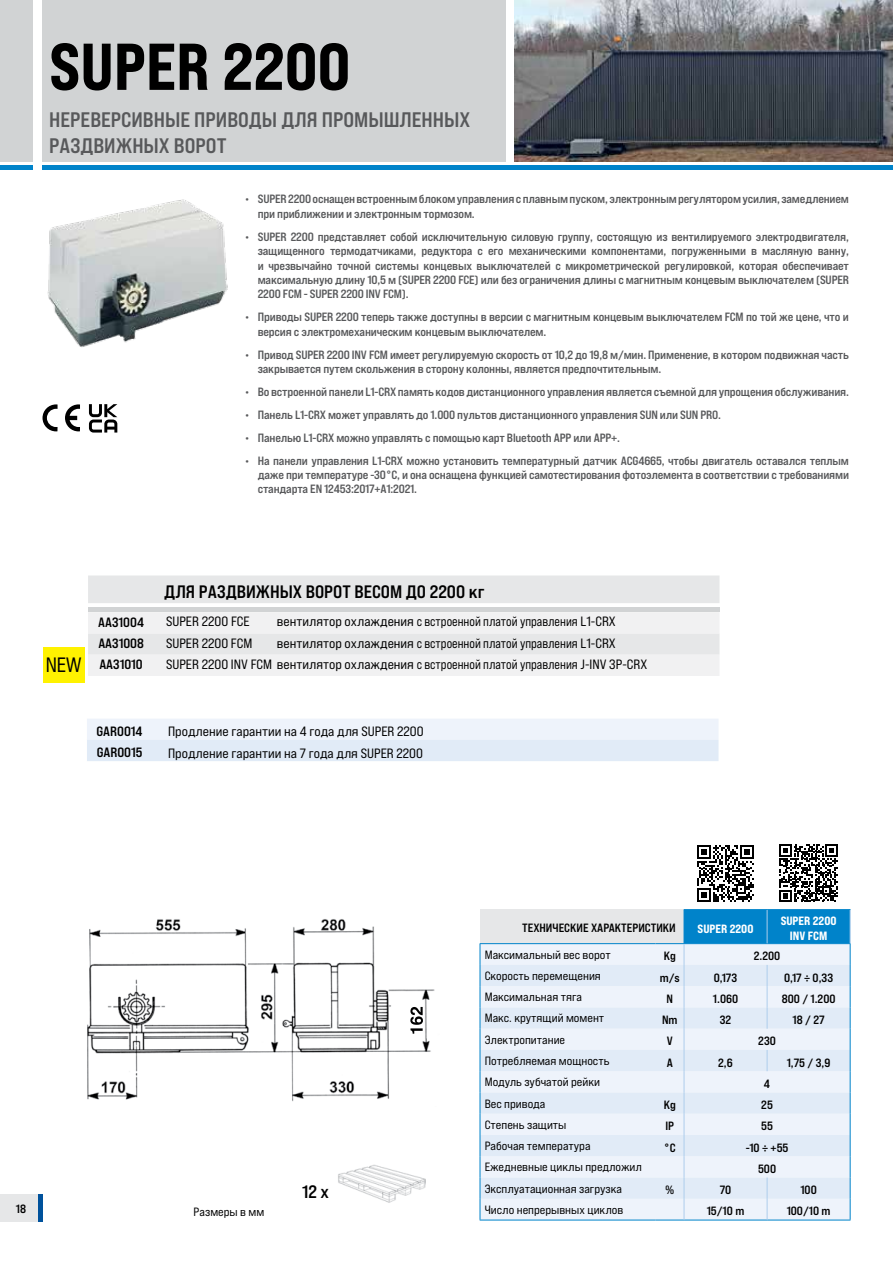
<style>
.page{position:relative;width:893px;height:1263px;background:#fff}
.page>*{position:absolute;margin:0;border:0;box-sizing:border-box;transform-origin:0 0}
.t1{font:66px "Bebas Neue Pro Exp Eb";color:#000}
.t2{font:21px/25.5px "Bebas Neue Pro Exp Bd";color:#58595b}
.t3{font:condensed 19.35px "Swiss 721 BT";color:#000}
.t4{font:18px "Bebas Neue Pro Exp Bd";color:#000}
.t5{font:13.5px/21.3px "Bebas Neue Pro Exp Rg";color:#000}
.t6{font:13.5px/21.3px "Bebas Neue Pro Exp Bd";color:#000;text-align:justify}
.t7{font:12px/14.4px "Bebas Neue Pro Exp Bd";letter-spacing:-.015em;color:#58595b}
.t8{font:12px/21.3px "Bebas Neue Pro Exp Rg";color:#000}
.t9{font:12px/21.3px "Bebas Neue Pro Exp Bd";color:#000;text-align:center}
.t10{font:12px/14.4px "Bebas Neue Pro Exp Eb";color:#fff;text-align:center}
</style>
<div class="page">
<svg style="left:697px;top:845px;width:57px;height:56px"></svg>
<svg style="left:780px;top:844px;width:57px;height:58px"></svg>
<svg style="left:88px;top:575px;width:631px;height:33px;fill:#e6e7e8"></svg>
<hr style="left:88px;top:608px;width:631px;height:4px;background:#d1d3d4">
<svg style="left:88px;top:612px;width:631px;height:64px"></svg>
<div style="left:0;top:1194px;width:38px;height:28px;background:#e6e7e8"></div>
<div style="left:38px;top:1194px;width:5px;height:28px;background:#00529c"></div>
<img style="left:47px;top:199px;width:181px;height:148px">
<div style="left:43px;top:0;width:463px;height:161px;background:#d1d3d4"></div>
<img style="left:514px;top:0;width:379px;height:161px">
<div style="left:0;top:0;width:33px;height:161px;background:#d1d3d4"></div>
<hr style="left:43px;top:166px;width:850px;height:4px;background:#0083ca">
<hr style="left:0;top:166px;width:33px;height:4px;background:#0083ca">
<div style="left:480px;top:910px;width:204px;height:34px;background:#e6e7e8"></div>
<div style="left:481px;top:944px;width:175px;height:276px;background:#eef3fb"></div>
<svg style="left:481px;top:965px;width:175px;height:234px;background:#e7eef8"></svg>
<hr style="left:480px;top:943px;width:176px;height:1px;background:#0083ca">
<svg style="left:480px;top:944px;width:1px;height:276px"></svg>
<hr style="left:480px;top:1220px;width:176px;height:1px;background:#0083ca">
<hr style="left:684px;top:909px;width:83px;height:1px;background:#0083ca">
<hr style="left:767px;top:909px;width:83px;height:1px;background:#0083ca">
<svg style="left:656px;top:910px;width:195px;height:311px;background:#d1e4f4"></svg>
<img style="left:87px;top:919px;width:348px;height:183px">
<img style="left:410px;top:1007px;width:13px;height:27px">
<svg style="left:87px;top:719px;width:631px;height:42px;background:#e7eef8"></svg>
<img style="left:338px;top:1164px;width:87px;height:39px">
<svg style="left:43px;top:404px;width:15px;height:27px"></svg>
<svg style="left:65px;top:404px;width:15px;height:27px"></svg>
<svg style="left:89px;top:404px;width:28px;height:29px"></svg>
<div style="left:43px;top:647px;width:41px;height:36px;background:#fff200"></div>
<h1 class="t1" style="left:49px;top:26px;width:303px">SUPER 2200</h1>
<h2 class="t2" style="left:49px;top:107px;width:422px">НЕРЕВЕРСИВНЫЕ ПРИВОДЫ ДЛЯ ПРОМЫШЛЕННЫХ<br>РАЗДВИЖНЫХ ВОРОТ</h2>
<p class="t7" style="left:258px;top:192px;width:593px;text-indent:-13px">• SUPER 2200 оснащен встроенным блоком управления с плавным пуском, электронным регулятором усилия, замедлением при приближении и электронным тормозом.</p>
<p class="t7" style="left:258px;top:229px;width:593px;text-align:justify;text-indent:-13px">• SUPER 2200 представляет собой исключительную силовую группу, состоящую из вентилируемого электродвигателя, защищенного термодатчиками, редуктора с его механическими компонентами, погруженными в масляную ванну, и чрезвычайно точной системы концевых выключателей с микрометрической регулировкой, которая обеспечивает максимальную длину 10,5 м (SUPER 2200 FCE) или без ограничения длины с магнитным концевым выключателем (SUPER 2200 FCM - SUPER 2200 INV FCM).</p>
<p class="t7" style="left:258px;top:310px;width:593px;text-indent:-13px">• Приводы SUPER 2200 теперь также доступны в версии с магнитным концевым выключателем FCM по той же цене, что и версия с электромеханическим концевым выключателем.</p>
<p class="t7" style="left:258px;top:347px;width:593px;text-indent:-13px">• Привод SUPER 2200 INV FCM имеет регулируемую скорость от 10,2 до 19,8 м/мин. Применение, в котором подвижная часть закрывается путем скольжения в сторону колонны, является предпочтительным.</p>
<p class="t7" style="left:245px;top:384px;width:606px">• Во встроенной панели L1-CRX память кодов дистанционного управления является съемной для упрощения обслуживания.</p>
<p class="t7" style="left:245px;top:407px;width:477px">• Панель L1-CRX может управлять до 1.000 пультов дистанционного управления SUN или SUN PRO.</p>
<p class="t7" style="left:245px;top:430px;width:376px">• Панелью L1-CRX можно управлять с помощью карт Bluetooth APP или APP+.</p>
<p class="t7" style="left:258px;top:453px;width:593px;text-align:justify;text-indent:-13px">• На панели управления L1-CRX можно установить температурный датчик ACG4665, чтобы двигатель оставался теплым даже при температуре -30°C, и она оснащена функцией самотестирования фотоэлемента в соответствии с требованиями стандарта EN 12453:2017+A1:2021.</p>
<h3 class="t3" style="left:46px;top:653px;width:37px">NEW</h3>
<p class="t6" style="left:98px;top:611px;width:47px">AA31004<br>AA31008<br>AA31010</p>
<h3 class="t4" style="left:164px;top:580px;width:322px">ДЛЯ РАЗДВИЖНЫХ ВОРОТ ВЕСОМ ДО 2200 кг</h3>
<p class="t5" style="left:166px;top:611px;width:85px">SUPER 2200 FCE</p>
<p class="t5" style="left:277px;top:611px;width:340px">вентилятор охлаждения с встроенной платой управления L1-CRX</p>
<p class="t5" style="left:166px;top:632px;width:88px">SUPER 2200 FCM</p>
<p class="t5" style="left:166px;top:632px;width:483px;text-indent:111px">вентилятор охлаждения с встроенной платой управления L1-CRX<br>SUPER 2200 INV FCM вентилятор охлаждения с встроенной платой управления J-INV 3P-CRX</p>
<p class="t6" style="left:97px;top:720px;width:48px">GAR0014<br>GAR0015</p>
<p class="t5" style="left:168px;top:721px;width:257px">Продление гарантии на 4 года для SUPER 2200<br>Продление гарантии на 7 года для SUPER 2200</p>
<p class="t9" style="left:16px;top:1198px;width:12px">18</p>
<p class="t8" style="left:194px;top:1201px;width:72px">Размеры в мм</p>
<h3 class="t4" style="left:302px;top:1180px;width:28px">12 x</h3>
<p class="t9" style="left:522px;top:917px;width:155px">ТЕХНИЧЕСКИЕ ХАРАКТЕРИСТИКИ</p>
<p class="t10" style="left:698px;top:921px;width:57px">SUPER 2200</p>
<p class="t10" style="left:781px;top:914px;width:57px">SUPER 2200<br>INV FCM</p>
<p class="t8" style="left:485px;top:943px;width:159px">Максимальный вес ворот<br>Скорость перемещения<br>Максимальная тяга<br>Макс. крутящий момент<br>Электропитание<br>Потребляемая мощность<br>Модуль зубчатой рейки<br>Вес привода<br>Степень защиты<br>Рабочая температура<br>Ежедневные циклы предложил<br>Эксплуатационная загрузка<br>Число непрерывных циклов</p>
<p class="t9" style="left:664px;top:945px;width:14px">Kg</p>
<p class="t9" style="left:754px;top:945px;width:28px">2.200</p>
<p class="t9" style="left:660px;top:966px;width:21px">m/s</p>
<p class="t9" style="left:714px;top:966px;width:25px">0,173</p>
<p class="t9" style="left:784px;top:966px;width:51px">0,17 ÷ 0,33</p>
<p class="t9" style="left:666px;top:988px;width:8px">N</p>
<p class="t9" style="left:713px;top:988px;width:27px">1.060</p>
<p class="t9" style="left:782px;top:988px;width:55px">800 / 1.200</p>
<p class="t9" style="left:662px;top:1009px;width:17px">Nm</p>
<p class="t9" style="left:720px;top:1009px;width:13px">32</p>
<p class="t9" style="left:792px;top:1009px;width:34px">18 / 27</p>
<p class="t9" style="left:667px;top:1030px;width:8px">V</p>
<p class="t9" style="left:758px;top:1030px;width:19px">230</p>
<p class="t9" style="left:667px;top:1051px;width:8px">A</p>
<p class="t9" style="left:718px;top:1051px;width:16px">2,6</p>
<p class="t9" style="left:787px;top:1051px;width:45px">1,75 / 3,9</p>
<p class="t9" style="left:764px;top:1073px;width:8px">4</p>
<p class="t9" style="left:664px;top:1094px;width:14px">Kg</p>
<p class="t9" style="left:761px;top:1094px;width:13px">25</p>
<p class="t9" style="left:665px;top:1115px;width:10px">IP</p>
<p class="t9" style="left:761px;top:1115px;width:13px">55</p>
<p class="t9" style="left:664px;top:1136px;width:13px">°C</p>
<p class="t9" style="left:746px;top:1136px;width:44px">-10 ÷ +55<br>500</p>
<p class="t9" style="left:665px;top:1179px;width:10px">%</p>
<p class="t9" style="left:720px;top:1179px;width:13px">70</p>
<p class="t9" style="left:800px;top:1179px;width:18px">100</p>
<p class="t9" style="left:707px;top:1200px;width:39px">15/10 m</p>
<p class="t9" style="left:787px;top:1200px;width:45px">100/10 m</p>
</div>
